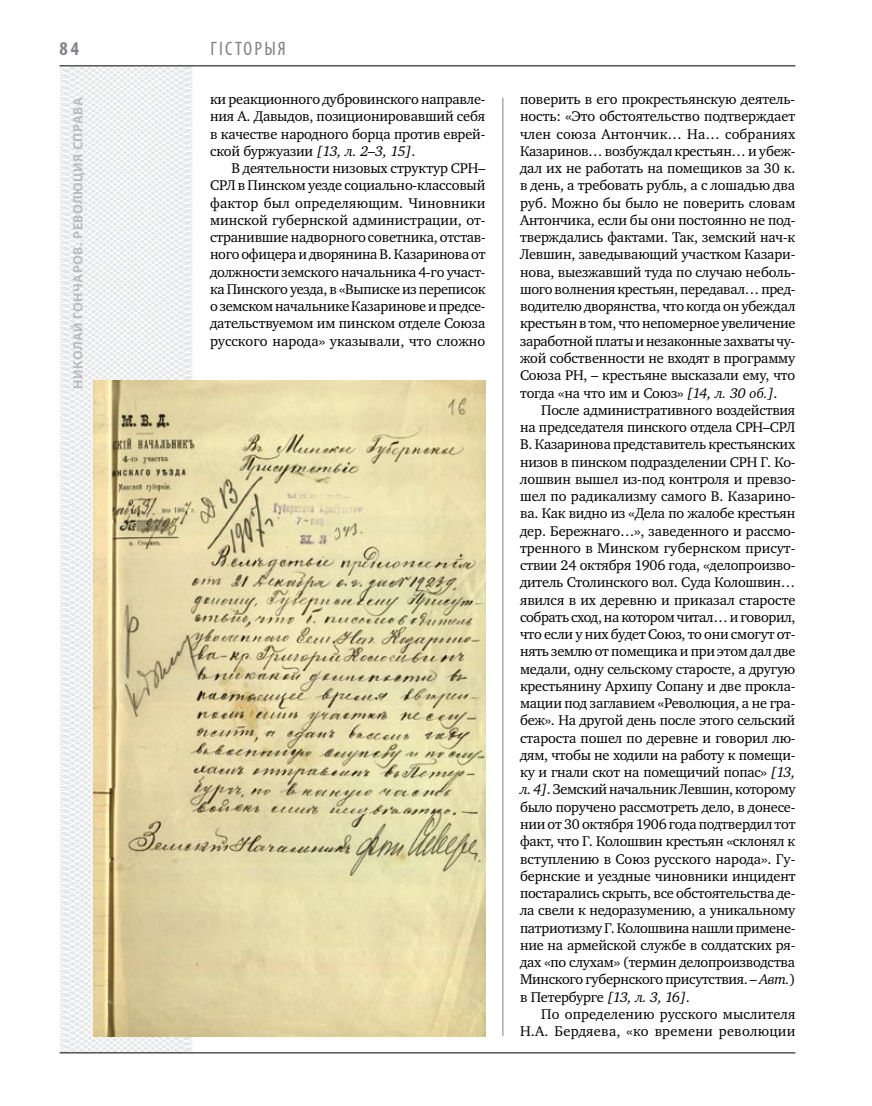
<style>
.page{position:relative;width:872px;height:1106px;background:#fff}
.page>*{position:absolute;margin:0;border:0;box-sizing:border-box;transform-origin:0 0}
.t1{font:condensed 19.5px "Myriad Pro";color:#808285}
.t2{font:700 condensed 19.5px "Myriad Pro";color:#808285}
.t3{font:14.4px/17.2px "Charter C";letter-spacing:-.01em;color:#000;text-align:justify}
.t4{font:700 13.5px "Myriad Pro";letter-spacing:.04em;color:#bcbdc0}
.s1{font-style:italic}
</style>
<div class="page">
<svg style="left:59px;top:65px;width:192px;height:989px"></svg>
<hr style="left:502px;top:98px;width:1px;height:938px;background:#808285">
<hr style="left:60px;top:1052px;width:735px;height:1px;background:#000">
<hr style="left:60px;top:65px;width:735px;height:1px;background:#000">
<img style="left:93px;top:380px;width:392px;height:656px">
<h1 class="t2" style="left:60px;top:37px;width:21px">84</h1>
<p class="t4" style="left:69px;top:388px;width:293px;rotate:-90deg">Николай ГОНЧАРОВ. Революция справа</p>
<h1 class="t1" style="left:210px;top:37px;width:25px">Гістор</h1>
<h1 class="t1" style="left:264px;top:37px;width:23px">ыя</h1>
<p class="t3" style="left:210px;top:91px;width:277px">ки реакционного дубровинского направле&shy;ния А. Давыдов, позиционировавший себя в качестве народного борца против еврей&shy;ской буржуазии <span class="s1">[13, л. 2–3, 15]</span>.</p>
<p class="t3" style="left:210px;top:160px;width:277px;text-indent:21px">В деятельности низовых структур СРН– СРЛ в Пинском уезде социально-классовый фактор был определяющим. Чиновники минской губернской администрации, от&shy;странившие надворного советника, отстав&shy;ного офицера и дворянина В. Казаринова от должности земского начальника 4-го участ&shy;ка Пинского уезда, в «Выписке из переписок о земском начальнике Казаринове и предсе&shy;дательствуемом им пинском отделе Союза русского народа» указывали, что сложно</p>
<p class="t3" style="left:520px;top:91px;width:277px">поверить в его прокрестьянскую деятель&shy;ность: «Это обстоятельство подтверждает член союза Антончик… На… собраниях Казаринов… возбуждал крестьян… и убеж&shy;дал их не работать на помещиков за 30 к. в день, а требовать рубль, а с лошадью два руб. Можно бы было не поверить словам Антончика, если бы они постоянно не под&shy;тверждались фактами. Так, земский нач-к Левшин, заведывающий участком Казари&shy;нова, выезжавший туда по случаю неболь&shy;шого волнения крестьян, передавал… пред&shy;водителю дворянства, что когда он убеждал крестьян в том, что непомерное увеличение заработной платы и незаконные захваты чу&shy;жой собственности не входят в программу Союза РН, – крестьяне высказали ему, что тогда «на что им и Союз» <span class="s1">[14, л. 30 об.]</span>.</p>
<p class="t3" style="left:520px;top:401px;width:277px;text-indent:21px">После административного воздействия на председателя пинского отдела СРН–СРЛ В. Казаринова представитель крестьянских низов в пинском подразделении СРН Г. Ко&shy;лошвин вышел из-под контроля и превзо&shy;шел по радикализму самого В. Казарино&shy;ва. Как видно из «Дела по жалобе крестьян дер. Бережнаго…», заведенного и рассмо&shy;тренного в Минском губернском присут&shy;ствии 24 октября 1906 года, «делопроизво&shy;дитель Столинского вол. Суда Колошвин… явился в их деревню и приказал старосте собрать сход, на котором читал… и говорил, что если у них будет Союз, то они смогут от&shy;нять землю от помещика и при этом дал две медали, одну сельскому старосте, а другую крестьянину Архипу Сопану и две прокла&shy;мации под заглавием «Революция, а не гра&shy;беж». На другой день после этого сельский староста пошел по деревне и говорил лю&shy;дям, чтобы не ходили на работу к помещи&shy;ку и гнали скот на помещичий попас» <span class="s1">[13, л. 4]</span>. Земский начальник Левшин, которому было поручено рассмотреть дело, в донесе&shy;нии от 30 октября 1906 года подтвердил тот факт, что Г. Колошвин крестьян «склонял к вступлению в Союз русского народа». Гу&shy;бернские и уездные чиновники инцидент постарались скрыть, все обстоятельства де&shy;ла свели к недоразумению, а уникальному патриотизму Г. Колошвина нашли примене&shy;ние на армейской службе в солдатских ря&shy;дах «по слухам» (термин делопроизводства Минского губернского присутствия. – <span class="s1">Авт.</span>) в Петербурге <span class="s1">[13, л. 3, 16]</span>.</p>
<p class="t3" style="left:520px;top:1005px;width:277px;text-align:right">По определению русского мыслителя<br>Н.А. Бердяева, «ко времени революции</p>
</div>
